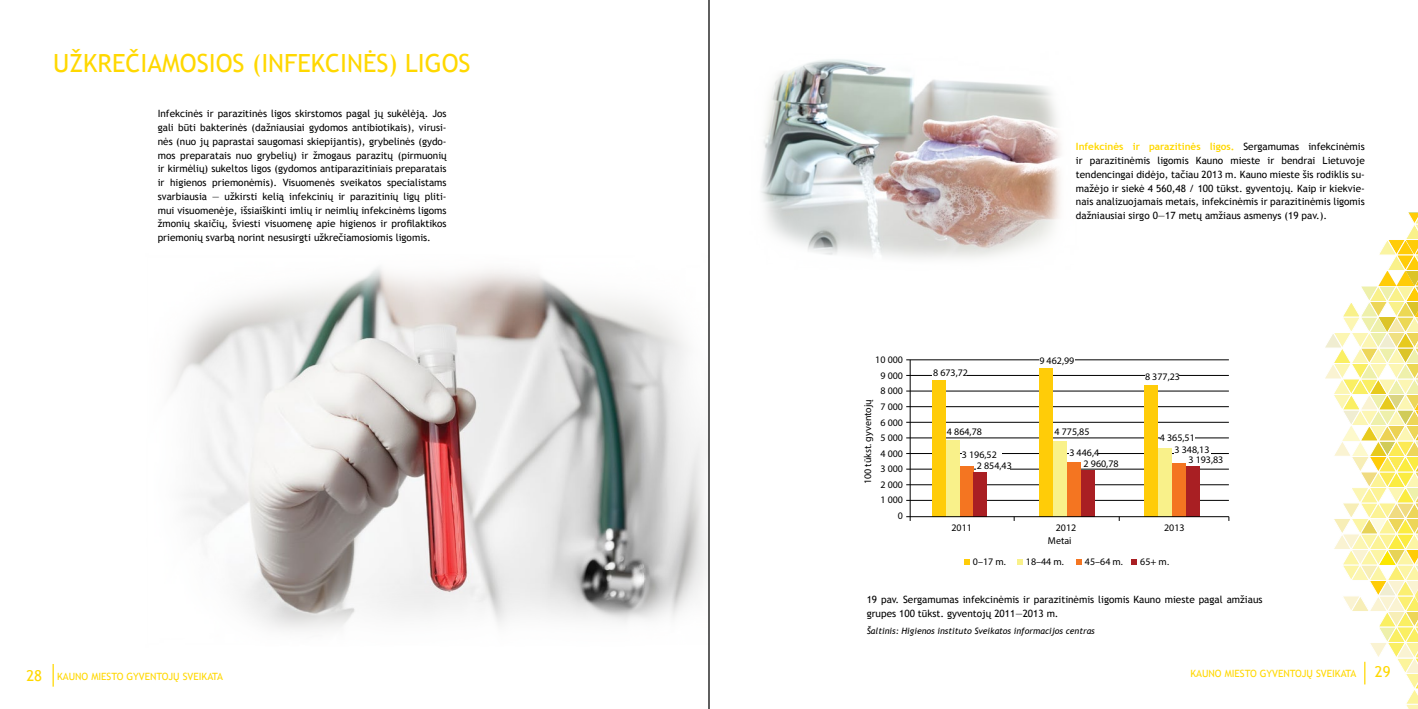
<style>
.page{position:relative;width:1418px;height:709px;background:#fff}
.page>*{position:absolute;margin:0;border:0;box-sizing:border-box;transform-origin:0 0}
.t1{font:25px "Trebuchet MS";color:#ffd800}
.t2{font:10px/13.8px "Trebuchet MS";color:#000;text-align:justify}
.t3{font:10px/15.5px "Myriad Pro";color:#000}
.t4{font:10px "Trebuchet MS";color:#ffd800}
.t5{font:italic 8.75px "Trebuchet MS";color:#000}
.s1{font-weight:700;color:#ffd800}
.s2{font-size:15px}
</style>
<div class="page">
<img style="left:52px;top:267px;width:656px;height:420px">
<hr style="left:909px;top:360px;width:1px;height:161px;background:#000">
<hr style="left:906px;top:500px;width:322px;height:1px;background:#000">
<hr style="left:906px;top:484px;width:322px;height:1px;background:#000">
<hr style="left:906px;top:469px;width:322px;height:1px;background:#000">
<hr style="left:906px;top:453px;width:322px;height:1px;background:#000">
<hr style="left:906px;top:437px;width:322px;height:1px;background:#000">
<div style="left:961px;top:451px;width:40px;height:7px;background:#fff"></div>
<div style="left:1159px;top:434px;width:35px;height:7px;background:#fff"></div>
<div style="left:1174px;top:449px;width:36px;height:8px;background:#fff"></div>
<div style="left:1069px;top:449px;width:28px;height:8px;background:#fff"></div>
<div style="left:976px;top:463px;width:33px;height:8px;background:#fff"></div>
<hr style="left:906px;top:422px;width:322px;height:1px;background:#000">
<hr style="left:906px;top:406px;width:322px;height:1px;background:#000">
<hr style="left:906px;top:391px;width:322px;height:1px;background:#000">
<hr style="left:906px;top:375px;width:322px;height:1px;background:#000">
<hr style="left:906px;top:359px;width:322px;height:1px;background:#000">
<div style="left:1144px;top:372px;width:34px;height:8px;background:#fff"></div>
<div style="left:931px;top:366px;width:35px;height:12px;background:#fff"></div>
<div style="left:1038px;top:354px;width:36px;height:12px;background:#fff"></div>
<svg style="left:964px;top:559px;width:5px;height:5px"></svg>
<svg style="left:1017px;top:559px;width:5px;height:5px"></svg>
<svg style="left:1076px;top:559px;width:5px;height:5px"></svg>
<svg style="left:1131px;top:559px;width:5px;height:5px"></svg>
<div style="left:931px;top:380px;width:14px;height:136px;background:#ffcc08"></div>
<div style="left:945px;top:440px;width:14px;height:76px;background:#f9f18a"></div>
<div style="left:959px;top:466px;width:14px;height:50px;background:#f47521"></div>
<div style="left:973px;top:472px;width:14px;height:44px;background:#a91f23"></div>
<div style="left:1038px;top:368px;width:14px;height:148px;background:#ffcc08"></div>
<div style="left:1052px;top:441px;width:14px;height:75px;background:#f9f18a"></div>
<div style="left:1066px;top:462px;width:14px;height:54px;background:#f47521"></div>
<div style="left:1080px;top:470px;width:14px;height:46px;background:#a91f23"></div>
<div style="left:1143px;top:385px;width:14px;height:131px;background:#ffcc08"></div>
<div style="left:1157px;top:448px;width:14px;height:68px;background:#f9f18a"></div>
<div style="left:1171px;top:463px;width:14px;height:53px;background:#f47521"></div>
<div style="left:1185px;top:466px;width:14px;height:50px;background:#a91f23"></div>
<hr style="left:906px;top:516px;width:322px;height:1px;background:#000">
<svg style="left:1325px;top:213px;width:92px;height:496px"></svg>
<img style="left:761px;top:59px;width:300px;height:200px">
<hr style="left:708px;top:0;width:1px;height:709px;background:#000">
<h1 class="t1" style="left:53px;top:48px;width:102px">Užkrečiamos</h1>
<h1 class="t1" style="left:209px;top:48px;width:66px">IOS (infe</h1>
<h1 class="t1" style="left:311px;top:48px;width:28px">kcinės</h1>
<h1 class="t1" style="left:388px;top:48px;width:43px">) ligos</h1>
<p class="t2" style="left:158px;top:107px;width:291px">Infekcinės ir parazitinės ligos skirstomos pagal jų sukėlėją. Jos gali būti bakterinės (dažniausiai gydomos antibiotikais), virusi&shy;nės (nuo jų paprastai saugomasi skiepijantis), grybelinės (gydo&shy;mos preparatais nuo grybelių) ir žmogaus parazitų (pirmuonių ir kirmėlių) sukeltos ligos (gydomos antiparazitiniais preparatais ir higienos priemonėmis). Visuomenės sveikatos specialistams svarbiausia — užkirsti kelią infekcinių ir parazitinių ligų pliti&shy;mui visuomenėje, išsiaiškinti imlių ir neimlių infekcinėms ligoms žmonių skaičių, šviesti visuomenę apie higienos ir profilaktikos priemonių svarbą norint nesusirgti užkrečiamosiomis ligomis.</p>
<p class="t2" style="left:1075px;top:140px;width:290px"><span class="s1">Infekcinės ir parazitinės ligos.</span> Sergamumas infekcinėmis ir parazitinėmis ligomis Kauno mieste ir bendrai Lietuvoje tendencingai didėjo, tačiau 2013 m. Kauno mieste šis rodiklis su&shy;mažėjo ir siekė 4 560,48 / 100 tūkst. gyventojų. Kaip ir kiekvie&shy;nais analizuojamais metais, infekcinėmis ir parazitinėmis ligomis dažniausiai sirgo 0—17 metų amžiaus asmenys (19 pav.).</p>
<p class="t3" style="left:875px;top:352px;width:29px;text-align:right">10 000<br>9 000<br>8 000<br>7 000<br>6 000<br>5 000<br>4 000<br>3 000<br>2 000<br>1 000<br>0</p>
<p class="t3" style="left:859px;top:484px;width:86px;rotate:-90deg">100 tūkst. gyventojų</p>
<p class="t3" style="left:933px;top:365px;width:36px">8 673,72</p>
<p class="t3" style="left:947px;top:423px;width:36px">4 864,78</p>
<p class="t3" style="left:976px;top:449px;width:36px;line-height:11.1px;text-indent:-15px">3 196,52<br>2 854,43</p>
<p class="t3" style="left:1039px;top:352px;width:36px">9 462,99</p>
<p class="t3" style="left:1069px;top:420px;width:31px;line-height:21.2px;text-indent:-15px">4 775,85<br>3 446,4</p>
<p class="t3" style="left:1083px;top:456px;width:36px">2 960,78</p>
<p class="t3" style="left:1144px;top:368px;width:36px">8 377,23</p>
<p class="t3" style="left:1174px;top:432px;width:36px;line-height:12.1px;text-indent:-15px">4 365,51<br>3 348,13</p>
<p class="t3" style="left:1188px;top:452px;width:36px">3 193,83</p>
<p class="t3" style="left:951px;top:520px;width:22px">2011</p>
<p class="t3" style="left:1055px;top:520px;width:22px">2012</p>
<p class="t3" style="left:1164px;top:520px;width:22px">2013</p>
<p class="t3" style="left:972px;top:554px;width:34px">0–17 m.</p>
<p class="t3" style="left:1025px;top:530px;width:47px;line-height:21.1px;text-indent:22px">Metai<br>18–44 m.</p>
<p class="t3" style="left:1084px;top:554px;width:40px">45–64 m.</p>
<p class="t3" style="left:1140px;top:554px;width:30px">65+ m.</p>
<p class="t2" style="left:866px;top:592px;width:397px">19 pav. Sergamumas infekcinėmis ir parazitinėmis ligomis Kauno mieste pagal amžiaus grupes 100 tūkst. gyventojų 2011—2013 m.</p>
<p class="t5" style="left:866px;top:625px;width:229px">Šaltinis: Higienos instituto Sveikatos informacijos centras</p>
<p class="t4" style="left:26px;top:670px;width:198px"><span class="s2">28</span> KAUNO MIESTO GYVENTOJŲ SVEIKATA</p>
<p class="t4" style="left:1190px;top:667px;width:202px">KAUNO MIESTO GYVENTOJŲ SVEIKATA <span class="s2">29</span></p>
</div>
